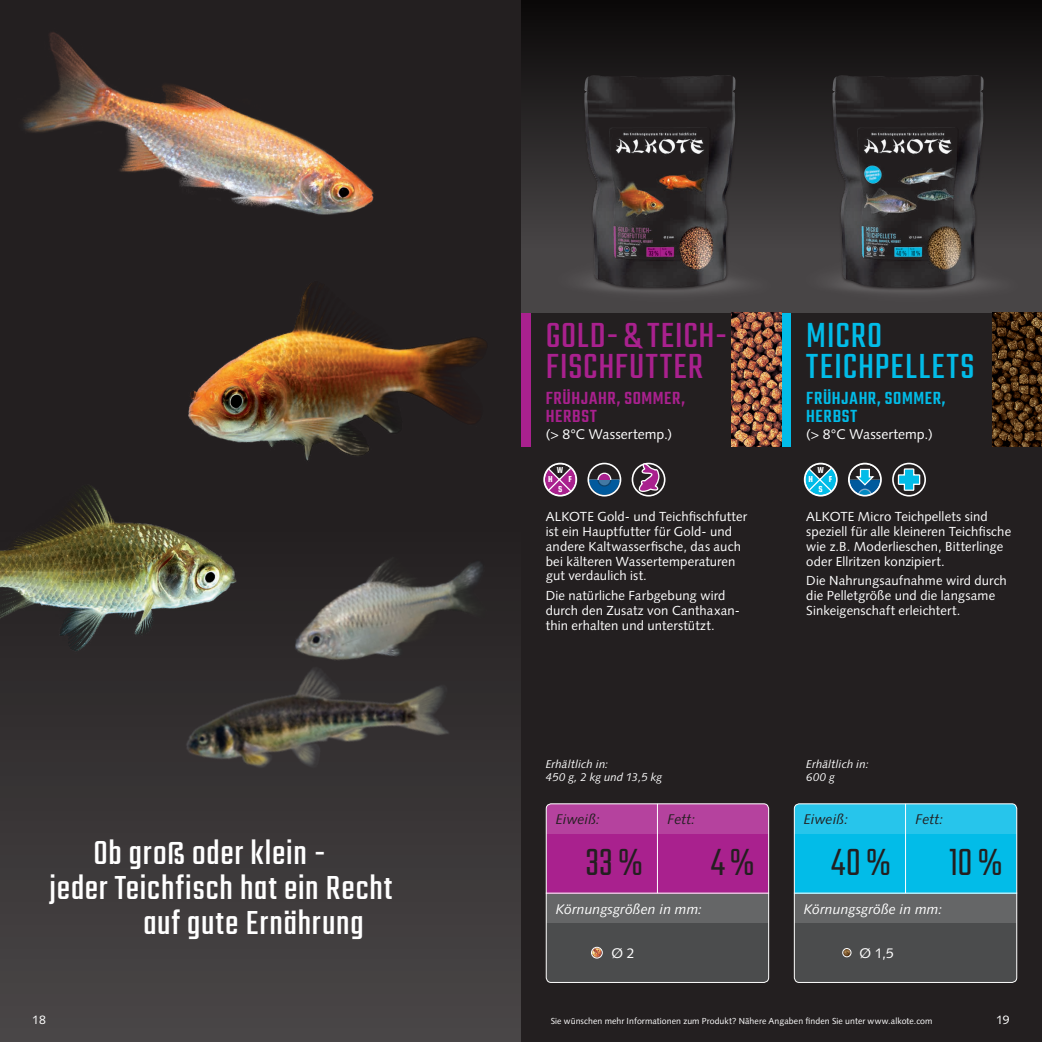
<style>
.page{position:relative;width:1042px;height:1042px;background:#231f20}
.page>*{position:absolute;margin:0;border:0;box-sizing:border-box;transform-origin:0 0}
.Fliesstext_schwarz{font:300 42px "Teko";color:#231f20}
.t1{font:38.5px/31.5px "Teko";letter-spacing:.025em;color:#a9218e}
.t2{font:38.5px/31.5px "Teko";letter-spacing:.03em;color:#02bce8}
.t3{font:36.75px "Teko";letter-spacing:.025em;color:#fff}
.t4{font:500 19.25px/17.5px "Teko";letter-spacing:.035em;color:#02bce8}
.t5{font:500 19.25px/17.5px "Teko";letter-spacing:.035em;color:#a9218e}
.Fliesstext_schwarz-2{font:14px "Syntax LT";color:#fff}
.Fliesstext_schwarz-3{font:italic 14px "Syntax LT";letter-spacing:.005em;color:#fff}
.Fliesstext_schwarz-4{font:italic 14px "Syntax LT";color:#231f20}
.Fliesstext_weiss{font:13.12px/14.9px "Syntax LT";letter-spacing:.01em;color:#fff}
.t6{font:12.25px "Syntax LT";color:#fff}
.t7{font:italic 11.38px/13.1px "Syntax LT";letter-spacing:.01em;color:#fff}
.t8{font:9.28px "Squada One";color:#fff}
.Fliesstext_schwarz-5{font:8.75px "Syntax LT";letter-spacing:.01em;color:#fff}
</style>
<div class="page">
<div style="left:794px;top:804px;width:222px;height:178px;background:#4b4c4d;border-radius:5px"></div>
<div style="left:794px;top:804px;width:222px;height:89px;background:#02bce8"></div>
<div style="left:794px;top:804px;width:222px;height:29px;background:#27c5eb"></div>
<div style="left:794px;top:893px;width:222px;height:30px;background:#656667"></div>
<div style="left:794px;top:803px;width:223px;height:180px;border:1px solid #fff;border-radius:5px"></div>
<div style="left:546px;top:804px;width:222px;height:178px;background:#4b4c4d;border-radius:5px"></div>
<div style="left:546px;top:804px;width:222px;height:89px;background:#a9218e"></div>
<div style="left:546px;top:804px;width:222px;height:29px;background:#b5429e"></div>
<div style="left:546px;top:893px;width:222px;height:30px;background:#656667"></div>
<div style="left:546px;top:803px;width:223px;height:180px;border:1px solid #fff;border-radius:5px"></div>
<img style="left:23px;top:32px;width:351px;height:183px">
<div style="left:521px;top:0;width:521px;height:313px;background:linear-gradient(to bottom,#0c0a0a,#524f50)"></div>
<svg style="left:844px;top:950px;width:5px;height:5px"></svg>
<div style="left:842px;top:948px;width:9px;height:9px;border:1px solid #fff;border-radius:50%"></div>
<svg style="left:592px;top:947px;width:10px;height:10px"></svg>
<div style="left:591px;top:947px;width:12px;height:11px;border:1px solid #fff;border-radius:50%"></div>
<hr style="left:794px;top:892px;width:223px;height:1px;background:#fff">
<hr style="left:546px;top:892px;width:223px;height:1px;background:#fff">
<hr style="left:905px;top:804px;width:1px;height:89px;background:#fff">
<hr style="left:657px;top:804px;width:1px;height:89px;background:#fff">
<div style="left:781px;top:313px;width:10px;height:133px;background:#02bce8"></div>
<div style="left:521px;top:313px;width:10px;height:133px;background:#a9218e"></div>
<img style="left:992px;top:315px;width:50px;height:131px">
<img style="left:732px;top:315px;width:49px;height:131px">
<div style="left:892px;top:463px;width:34px;height:33px;border:2px solid #fff;border-radius:50%"></div>
<svg style="left:897px;top:468px;width:24px;height:23px"></svg>
<svg style="left:805px;top:464px;width:31px;height:31px"></svg>
<div style="left:804px;top:463px;width:33px;height:33px;border:2px solid #fff;border-radius:50%"></div>
<div style="left:848px;top:463px;width:34px;height:33px;border:2px solid #fff;border-radius:50%"></div>
<svg style="left:849px;top:464px;width:31px;height:31px"></svg>
<div style="left:587px;top:463px;width:34px;height:33px;border:2px solid #fff;border-radius:50%"></div>
<svg style="left:589px;top:464px;width:31px;height:31px"></svg>
<div style="left:631px;top:463px;width:34px;height:33px;border:2px solid #fff;border-radius:50%"></div>
<svg style="left:638px;top:462px;width:22px;height:31px"></svg>
<svg style="left:545px;top:464px;width:30px;height:31px"></svg>
<div style="left:543px;top:463px;width:34px;height:33px;border:2px solid #fff;border-radius:50%"></div>
<img style="left:801px;top:43px;width:241px;height:272px">
<img style="left:529px;top:43px;width:272px;height:272px">
<div style="left:582px;top:74px;width:156px;height:217px;background:#231f20;opacity:.75"></div>
<img style="left:584px;top:75px;width:152px;height:213px">
<div style="left:830px;top:74px;width:156px;height:217px;background:#231f20;opacity:.75"></div>
<img style="left:832px;top:75px;width:152px;height:213px">
<div style="left:0;top:382px;width:521px;height:660px;background:linear-gradient(to bottom,#1d191a,#484545)"></div>
<img style="left:0;top:471px;width:260px;height:203px">
<img style="left:266px;top:525px;width:249px;height:167px">
<img style="left:144px;top:285px;width:377px;height:220px">
<img style="left:162px;top:621px;width:312px;height:204px">
<p class="t3" style="left:93px;top:832px;width:234px">Ob groß oder klein -</p>
<p class="t3" style="left:50px;top:867px;width:344px">jeder Teichfisch hat ein Recht</p>
<p class="t3" style="left:143px;top:902px;width:222px">auf gute Ernährung</p>
<p class="t1" style="left:546px;top:322px;width:183px">GOLD- &amp; TEICH-<br>FISCHFUTTER</p>
<p class="t2" style="left:806px;top:322px;width:170px">MICRO<br>TEICHPELLETS</p>
<p class="t5" style="left:546px;top:391px;width:141px">FRÜHJAHR, SOMMER,<br>HERBST</p>
<p class="Fliesstext_schwarz-2" style="left:546px;top:425px;width:128px">(&gt; 8°C Wassertemp.)</p>
<p class="t4" style="left:806px;top:391px;width:141px">FRÜHJAHR, SOMMER,<br>HERBST</p>
<p class="Fliesstext_schwarz-2" style="left:806px;top:425px;width:128px">(&gt; 8°C Wassertemp.)</p>
<p class="t8" style="left:557px;top:465px;width:8px">W</p>
<p class="t8" style="left:558px;top:484px;width:6px">S</p>
<p class="t8" style="left:548px;top:474px;width:6px">H</p>
<p class="t8" style="left:568px;top:474px;width:5px">F</p>
<p class="t8" style="left:817px;top:465px;width:8px">W</p>
<p class="t8" style="left:818px;top:484px;width:6px">S</p>
<p class="t8" style="left:808px;top:474px;width:6px">H</p>
<p class="t8" style="left:829px;top:474px;width:5px">F</p>
<p class="Fliesstext_weiss" style="left:546px;top:509px;width:203px">ALKOTE Gold- und Teichfischfutter ist ein Hauptfutter für Gold- und andere Kaltwasserfische, das auch bei kälteren Wassertemperaturen gut verdaulich ist.</p>
<p class="Fliesstext_weiss" style="left:546px;top:588px;width:196px">Die natürliche Farbgebung wird durch den Zusatz von Canthaxan&shy;thin erhalten und unterstützt.</p>
<p class="Fliesstext_weiss" style="left:806px;top:509px;width:206px">ALKOTE Micro Teichpellets sind speziell für alle kleineren Teichfische wie z.B. Moderlieschen, Bitterlinge oder Ellritzen konzipiert.</p>
<p class="Fliesstext_weiss" style="left:806px;top:573px;width:202px">Die Nahrungsaufnahme wird durch die Pelletgröße und die langsame<br>Sinkeigenschaft erleichtert.</p>
<p class="t7" style="left:546px;top:757px;width:118px">Erhältlich in:<br>450 g, 2 kg und 13,5 kg</p>
<p class="t7" style="left:806px;top:757px;width:64px">Erhältlich in:<br>600 g</p>
<p class="Fliesstext_schwarz-4" style="left:556px;top:811px;width:46px">Eiweiß:</p>
<p class="Fliesstext_schwarz-4" style="left:667px;top:811px;width:30px">Fett:</p>
<p class="Fliesstext_schwarz-4" style="left:804px;top:811px;width:46px">Eiweiß:</p>
<p class="Fliesstext_schwarz-4" style="left:915px;top:811px;width:30px">Fett:</p>
<p class="Fliesstext_schwarz" style="left:586px;top:838px;width:58px">33 %</p>
<p class="Fliesstext_schwarz" style="left:711px;top:838px;width:45px">4 %</p>
<p class="Fliesstext_schwarz" style="left:831px;top:838px;width:61px">40 %</p>
<p class="Fliesstext_schwarz" style="left:949px;top:838px;width:55px">10 %</p>
<p class="Fliesstext_schwarz-3" style="left:556px;top:900px;width:148px">Körnungsgrößen in mm:</p>
<p class="Fliesstext_schwarz-3" style="left:804px;top:900px;width:140px">Körnungsgröße in mm:</p>
<p class="Fliesstext_schwarz-2" style="left:611px;top:945px;width:25px">Ø 2</p>
<p class="Fliesstext_schwarz-2" style="left:859px;top:945px;width:36px">Ø 1,5</p>
<p class="t6" style="left:32px;top:1012px;width:15px">18</p>
<p class="t6" style="left:996px;top:1012px;width:15px">19</p>
<p class="Fliesstext_schwarz-5" style="left:551px;top:1015px;width:383px">Sie wünschen mehr Informationen zum Produkt? Nähere Angaben finden Sie unter www.alkote.com</p>
</div>
